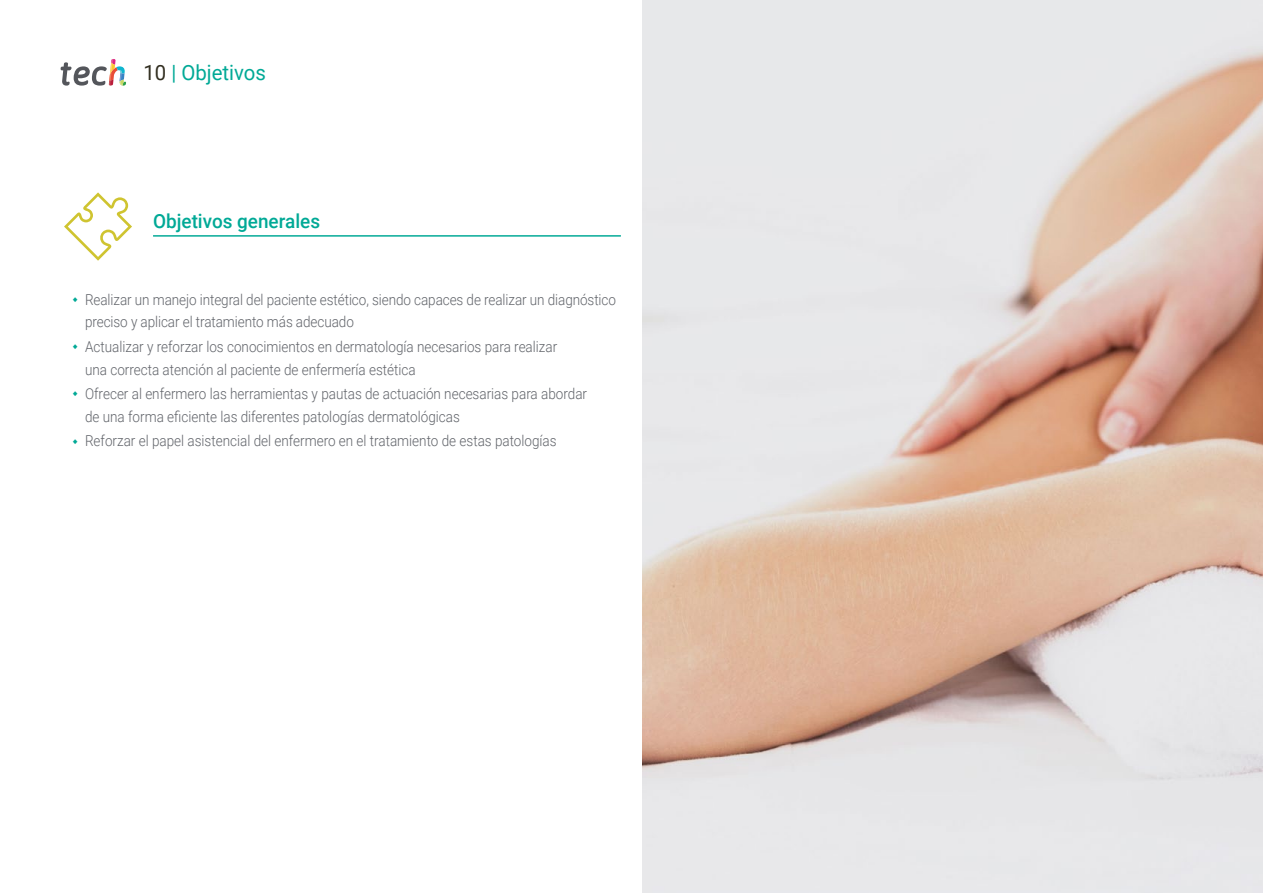
<style>
.page{position:relative;width:1263px;height:893px;background:#fff}
.page>*{position:absolute;margin:0;border:0;box-sizing:border-box;transform-origin:0 0}
.t1{font:21px "Roboto";color:#00a996}
.t2{font:500 19.5px "Roboto";color:#00a996}
.t3{font:300 15px/22.5px "Roboto";color:#61646a;scale:.9 1}
.s1{color:#312e20}
</style>
<div class="page">
<hr style="left:153px;top:235px;width:468px;height:1px;background:#00a996">
<svg style="left:64px;top:192px;width:68px;height:69px"></svg>
<img style="left:642px;top:0;width:621px;height:893px">
<svg style="left:61px;top:59px;width:65px;height:27px"></svg>
<h1 class="t1" style="left:144px;top:57px;width:124px"><span class="s1">10</span> | Objetivos</h1>
<h2 class="t2" style="left:153px;top:207px;width:169px">Objetivos generales</h2>
<p class="t3" style="left:85px;top:288px;width:591px">Realizar un manejo integral del paciente estético, siendo capaces de realizar un diagnóstico preciso y aplicar el tratamiento más adecuado</p>
<p class="t3" style="left:85px;top:335px;width:526px">Actualizar y reforzar los conocimientos en dermatología necesarios para realizar una correcta atención al paciente de enfermería estética</p>
<p class="t3" style="left:85px;top:382px;width:559px">Ofrecer al enfermero las herramientas y pautas de actuación necesarias para abordar de una forma eficiente las diferentes patologías dermatológicas</p>
<p class="t3" style="left:85px;top:429px;width:525px">Reforzar el papel asistencial del enfermero en el tratamiento de estas patologías</p>
</div>
